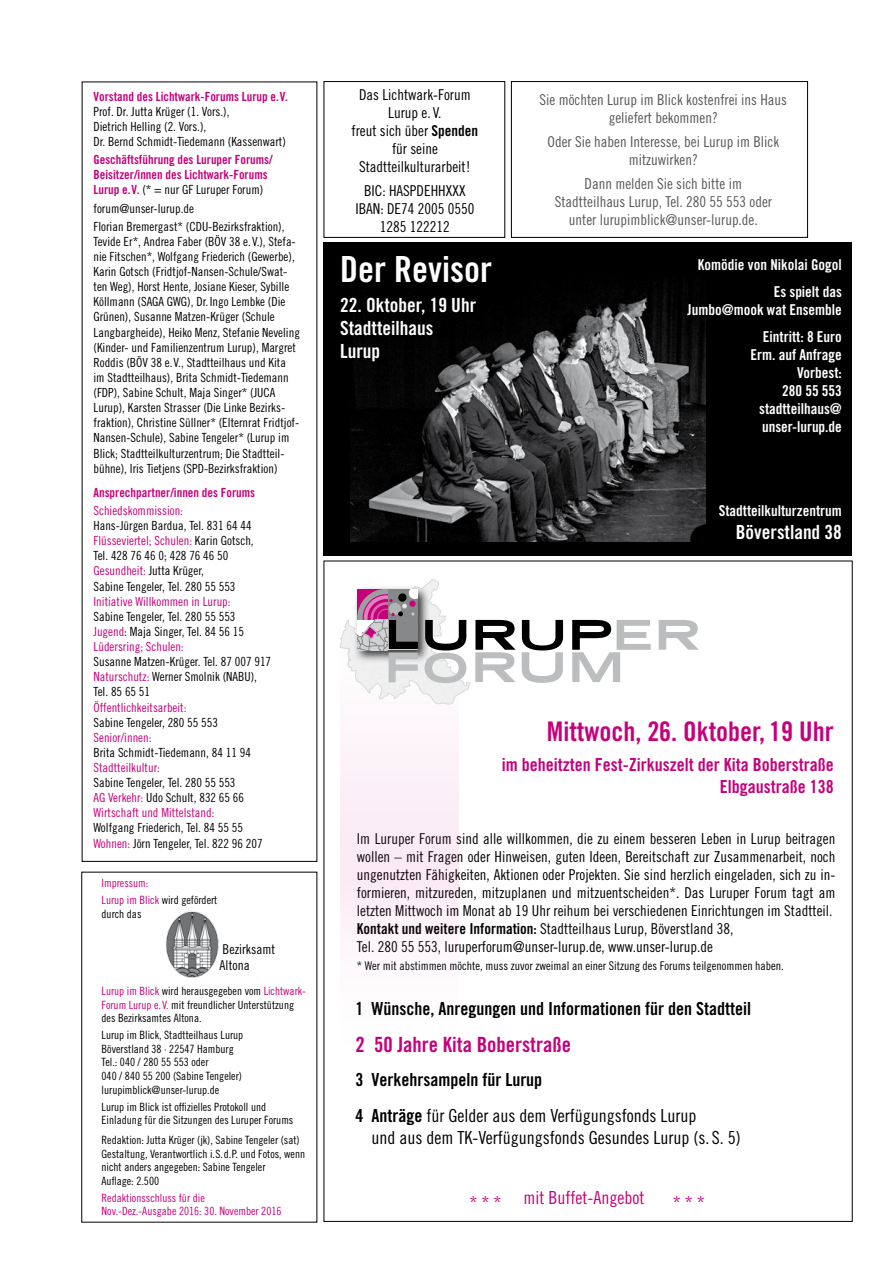
<style>
.page{position:relative;width:893px;height:1263px;background:#fff}
.page>*{position:absolute;margin:0;border:0;box-sizing:border-box;transform-origin:0 0}
.t1{font:36px "Trade Gothic Bold Cond Twenty";color:#fff}
.t2{font:27px "Trade Gothic Bold Cond Twenty";color:#c5007b}
.t3{font:21px "Trade Gothic Bold Cond Twenty";color:#c5007b}
.t4{font:19.5px/23.4px "Trade Gothic Bold Cond Twenty";color:#fff}
.t5{font:18px/21.6px "Trade Gothic Cond Eighteen";color:#000}
.t6{font:18px "Trade Gothic Bold Cond Twenty";color:#000}
.t7{font:18px/21.6px "Trade Gothic Bold Cond Twenty";color:#c5007b;text-align:right}
.t8{font:18px "Trade Gothic Cond Eighteen";color:#c5007b}
.t9{font:15px/18px "Trade Gothic Cond Eighteen";color:#000;text-align:center}
.t10{font:15px/18px "Trade Gothic Cond Eighteen";color:#58585a;text-align:center}
.t11{font:15px/18px "Trade Gothic Bold Cond Twenty";color:#fff;text-align:right}
.t12{font:13.5px/16.2px "Trade Gothic Cond Eighteen";color:#000}
.t13{font:12.6px/15.1px "Trade Gothic Cond Eighteen";color:#000}
.t14{font:12.6px/15.1px "Trade Gothic Bold Cond Twenty";color:#c5007b}
.t15{font:12.6px "Trade Gothic Cond Eighteen";color:#c5007b}
.t16{font:12px "Trade Gothic Cond Eighteen";color:#000}
.t17{font:11.4px/13.6px "Trade Gothic Cond Eighteen";color:#000}
.t18{font:11.4px/16.6px "Trade Gothic Cond Eighteen";color:#c5007b}
.s1{font-family:"Trade Gothic Bold Cond Twenty";color:#c5007b}
.s2{color:#c5007b}
.s3{color:#000}
.s4{font-family:"Trade Gothic Bold Cond Twenty"}
</style>
<div class="page">
<div style="left:324px;top:242px;width:528px;height:314px;background:#000"></div>
<div style="left:511px;top:81px;width:297px;height:157px;border:1px solid #000"></div>
<img style="left:165px;top:911px;width:54px;height:67px">
<div style="left:324px;top:81px;width:181px;height:157px;border:1px solid #000"></div>
<div style="left:340px;top:614px;width:118px;height:507px;background:#fdf6fa"></div>
<svg style="left:659px;top:620px;width:40px;height:30px"></svg>
<svg style="left:522px;top:620px;width:41px;height:63px"></svg>
<svg style="left:572px;top:620px;width:79px;height:62px"></svg>
<svg style="left:339px;top:579px;width:177px;height:125px"></svg>
<img style="left:351px;top:282px;width:354px;height:259px">
<p class="t14" style="left:94px;top:89px;width:196px">Vorstand des Lichtwark-Forums Lurup e. V.</p>
<p class="t13" style="left:94px;top:104px;width:194px">Prof. Dr. Jutta Krüger (1. Vors.),<br>Dietrich Helling (2. Vors.),<br>Dr. Bernd Schmidt-Tiedemann (Kassenwart)</p>
<p class="t14" style="left:94px;top:152px;width:181px">Geschäftsführung des Luruper Forums/<br>Beisitzer/innen des Lichtwark-Forums</p>
<p class="t13" style="left:94px;top:181px;width:193px;line-height:18.1px"><span class="s1">Lurup e. V.</span> (* = nur GF Luruper Forum) forum@unser-lurup.de<br>Florian Bremergast* (CDU-Bezirksfraktion),</p>
<p class="t13" style="left:94px;top:234px;width:208px">Tevide Er*, Andrea Faber (BÖV 38 e. V.), Stefa&shy;nie Fitschen*, Wolfgang Friederich (Gewerbe), Karin Gotsch (Fridtjof-Nansen-Schule/Swat&shy;ten Weg), Horst Hente, Josiane Kieser, Sybille Köllmann (SAGA GWG), Dr. Ingo Lembke (Die Grünen), Susanne Matzen-Krüger (Schule Langbargheide), Heiko Menz, Stefanie Neveling (Kinder- und Familienzentrum Lurup), Margret Roddis (BÖV 38 e. V., Stadtteilhaus und Kita im Stadtteilhaus), Brita Schmidt-Tiedemann (FDP), Sabine Schult, Maja Singer* (JUCA Lurup), Karsten Strasser (Die Linke Bezirks&shy;fraktion), Christine Süllner* (Elternrat Fridtjof-Nansen-Schule), Sabine Tengeler* (Lurup im Blick; Stadtteilkulturzentrum; Die Stadtteil&shy;bühne), Iris Tietjens (SPD-Bezirksfraktion)</p>
<p class="t14" style="left:94px;top:485px;width:163px">Ansprechpartner/innen des Forums</p>
<p class="t15" style="left:94px;top:503px;width:91px">Schiedskommission:</p>
<p class="t13" style="left:94px;top:518px;width:162px">Hans-Jürgen Bardua, Tel. 831 64 44<br><span class="s2">Flüsseviertel; Schulen:</span> Karin Gotsch,<br>Tel. 428 76 46 0; 428 76 46 50<br><span class="s2">Gesundheit:</span> Jutta Krüger,<br>Sabine Tengeler, Tel. 280 55 553</p>
<p class="t15" style="left:94px;top:594px;width:139px">Initiative Willkommen in Lurup:</p>
<p class="t13" style="left:94px;top:608px;width:152px">Sabine Tengeler, Tel. 280 55 553<br><span class="s2">Jugend</span>: Maja Singer, Tel. 84 56 15<br><span class="s2">Lüdersring; Schulen:</span></p>
<p class="t13" style="left:94px;top:654px;width:179px">Susanne Matzen-Krüger. Tel. 87 007 917<br><span class="s2">Naturschutz:</span> Werner Smolnik (NABU),<br>Tel. 85 65 51</p>
<p class="t15" style="left:94px;top:699px;width:95px">Öffentlichkeitsarbeit:</p>
<p class="t13" style="left:94px;top:714px;width:126px">Sabine Tengeler, 280 55 553</p>
<p class="t15" style="left:94px;top:730px;width:60px">Senior/innen:</p>
<p class="t13" style="left:94px;top:745px;width:159px">Brita Schmidt-Tiedemann, 84 11 94</p>
<p class="t15" style="left:94px;top:760px;width:68px">Stadtteilkultur:</p>
<p class="t13" style="left:94px;top:775px;width:152px">Sabine Tengeler, Tel. 280 55 553<br><span class="s2">AG Verkehr:</span> Udo Schult, 832 65 66<br><span class="s2">Wirtschaft und Mittelstand:</span></p>
<p class="t13" style="left:94px;top:820px;width:171px">Wolfgang Friederich, Tel. 84 55 55<br><span class="s2">Wohnen:</span> Jörn Tengeler, Tel. 822 96 207</p>
<p class="t18" style="left:102px;top:875px;width:117px">Impressum:<br>Lurup im Blick <span class="s3">wird gefördert</span></p>
<p class="t17" style="left:102px;top:907px;width:41px">durch das</p>
<p class="t12" style="left:220px;top:941px;width:57px">Bezirksamt<br>Altona</p>
<p class="t17" style="left:102px;top:984px;width:206px"><span class="s2">Lurup im Blick</span> wird herausgegeben vom <span class="s2">Lichtwark-<br>Forum Lurup e. V.</span> mit freundlicher Unterstützung des Bezirksamtes Altona.</p>
<p class="t17" style="left:102px;top:1028px;width:143px">Lurup im Blick, Stadtteilhaus Lurup<br>Böverstland 38 · 22547 Hamburg<br>Tel.: 040 / 280 55 553 oder<br>040 / 840 55 200 (Sabine Tengeler) lurupimblick@unser-lurup.de</p>
<p class="t17" style="left:102px;top:1099px;width:193px">Lurup im Blick ist offizielles Protokoll und<br>Einladung für die Sitzungen des Luruper Forums</p>
<p class="t17" style="left:102px;top:1133px;width:205px">Redaktion: Jutta Krüger (jk), Sabine Tengeler (sat)<br>Gestaltung, Verantwortlich i.S.d.P. und Fotos, wenn nicht anders angegeben: Sabine Tengeler<br>Auflage: 2.500</p>
<p class="t18" style="left:102px;top:1190px;width:181px;line-height:13.6px">Redaktionsschluss für die<br>Nov.-Dez.-Ausgabe 2016: 30. November 2016</p>
<p class="t9" style="left:352px;top:85px;width:128px">Das Lichtwark-Forum<br>Lurup e. V.<br>freut sich über <span class="s4">Spenden </span>für seine<br>Stadtteilkulturarbeit!</p>
<p class="t9" style="left:355px;top:181px;width:121px">BIC: HASPDEHHXXX<br>IBAN: DE74 2005 0550<br>1285 122212</p>
<h1 class="t1" style="left:340px;top:247px;width:153px">Der Revisor</h1>
<h3 class="t4" style="left:340px;top:293px;width:138px">22. Oktober, 19 Uhr<br>Stadtteilhaus<br>Lurup</h3>
<p class="t10" style="left:540px;top:90px;width:249px">Sie möchten Lurup im Blick kostenfrei ins Haus geliefert bekommen?</p>
<p class="t10" style="left:548px;top:132px;width:233px">Oder Sie haben Interesse, bei Lurup im Blick mitzuwirken?</p>
<p class="t10" style="left:555px;top:174px;width:219px">Dann melden Sie sich bitte im<br>Stadtteilhaus Lurup, Tel. 280 55 553 oder unter lurupimblick@unser-lurup.de.</p>
<p class="t11" style="left:698px;top:251px;width:146px;line-height:27px">Komödie von Nikolai Gogol<br>Es spielt das</p>
<p class="t11" style="left:687px;top:296px;width:156px;line-height:27px">Jumbo@mook wat Ensemble<br>Eintritt: 8 Euro</p>
<p class="t11" style="left:750px;top:346px;width:93px">Erm. auf Anfrage<br>Vorbest:<br>280 55 553 stadtteilhaus@ unser-lurup.de</p>
<p class="t11" style="left:719px;top:501px;width:125px">Stadtteilkulturzentrum</p>
<h3 class="t4" style="left:736px;top:520px;width:108px">Böverstland 38</h3>
<h2 class="t2" style="left:547px;top:714px;width:288px">Mittwoch, 26. Oktober, 19 Uhr</h2>
<h3 class="t7" style="left:502px;top:754px;width:333px">im beheitzten Fest-Zirkuszelt der Kita Boberstraße<br>Elbgaustraße 138</h3>
<p class="t9" style="left:357px;top:830px;width:480px;text-align:left">Im Luruper Forum sind alle willkommen, die zu einem besseren Leben in Lurup beitragen wollen – mit Fragen oder Hinweisen, guten Ideen, Bereitschaft zur Zusammenarbeit, noch ungenutzten Fähigkeiten, Aktionen oder Projekten. Sie sind herzlich eingeladen, sich zu in&shy;formieren, mitzureden, mitzuplanen und mitzuentscheiden*. Das Luruper Forum tagt am letzten Mittwoch im Monat ab 19 Uhr reihum bei verschiedenen Einrichtungen im Stadtteil.<br><span class="s4">Kontakt und weitere Information:</span> Stadtteilhaus Lurup, Böverstland 38,<br>Tel. 280 55 553, luruperforum@unser-lurup.de, www.unser-lurup.de</p>
<p class="t16" style="left:357px;top:958px;width:429px">* Wer mit abstimmen möchte, muss zuvor zweimal an einer Sitzung des Forums teilgenommen haben.</p>
<h3 class="t6" style="left:355px;top:997px;width:397px">1 Wünsche, Anregungen und Informationen für den Stadtteil</h3>
<h3 class="t3" style="left:355px;top:1032px;width:217px">2 50 Jahre Kita Boberstraße</h3>
<h3 class="t6" style="left:355px;top:1068px;width:188px">3 Verkehrsampeln für Lurup</h3>
<h3 class="t5" style="left:371px;top:1105px;width:371px;text-indent:-16px"><span class="s4">4 Anträge</span> für Gelder aus dem Verfügungsfonds Lurup<br>und aus dem TK-Verfügungsfonds Gesundes Lurup (s. S. 5)</h3>
<h3 class="t8" style="left:523px;top:1187px;width:122px">mit Buffet-Angebot</h3>
<h3 class="t8" style="left:469px;top:1191px;width:33px">* * *</h3>
<h3 class="t8" style="left:673px;top:1191px;width:33px">* * *</h3>
</div>
